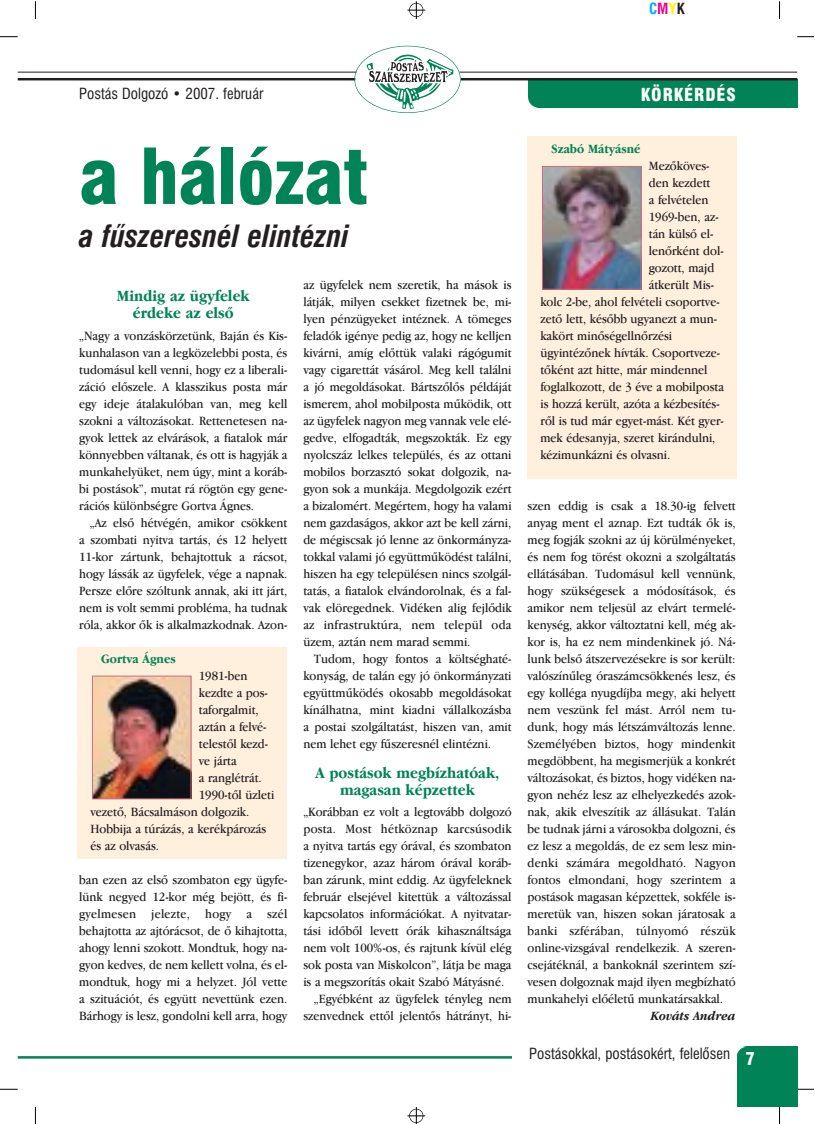
<style>
.page{position:relative;width:815px;height:1124px;background:#fff}
.page>*{position:absolute;margin:0;border:0;box-sizing:border-box;transform-origin:0 0}
.t1{font:75px "Hu Swis 721 Blk Cn BT";color:#008356}
.t2{font:italic 30px "Hu Swis 721 Cn BT Bold";color:#231f20}
.t3{font:17.5px "Hu Swis 721 Blk Cn BT";letter-spacing:.055em;color:#fff}
.t4{font:16.25px/17px "Hu Garmd ITC Bk BT Bold";color:#008356;text-align:center;scale:.9 1}
.t5{font:15px "Hu Swis 721 Cn BT";color:#231f20}
.t6{font:15px "Hu Swis 721 Cn BT Bold";color:#00aeef}
.t7{font:13.12px/17px "Hu Garmd ITC Bk BT";color:#231f20;text-align:justify;scale:.9 1}
.t8{font:13.12px "Hu Garmd ITC Bk BT";letter-spacing:.02em;color:#231f20;scale:.9 1}
.t9{font:13.12px "Hu Garmd ITC Bk BT Bold";color:#008356;scale:.9 1}
.t10{font:italic 13.12px "Hu Garmd ITC Bk BT Bold";color:#231f20;scale:.9 1}
.s1{color:#ec008c}
.s2{color:#fff200}
.s3{color:#231f20}
</style>
<div class="page">
<svg style="left:0;top:36px;width:18px;height:1px"></svg>
<svg style="left:0;top:1089px;width:18px;height:1px"></svg>
<svg style="left:797px;top:36px;width:17px;height:1px"></svg>
<svg style="left:797px;top:1089px;width:17px;height:1px"></svg>
<svg style="left:35px;top:1px;width:1px;height:18px"></svg>
<svg style="left:779px;top:1px;width:1px;height:18px"></svg>
<svg style="left:35px;top:1107px;width:1px;height:17px"></svg>
<svg style="left:779px;top:1107px;width:1px;height:17px"></svg>
<div style="left:528px;top:79px;width:269px;height:29px;background:#008356"></div>
<svg style="left:514px;top:97px;width:24px;height:21px"></svg>
<hr style="left:18px;top:78px;width:779px;height:2px;background:#231f20">
<hr style="left:18px;top:72px;width:779px;height:1px;background:#231f20">
<hr style="left:18px;top:1056px;width:779px;height:2px;background:#008356">
<div style="left:737px;top:1047px;width:60px;height:60px;background:#008356"></div>
<svg style="left:722px;top:1036px;width:25px;height:21px"></svg>
<div style="left:512px;top:1047px;width:225px;height:17px;background:#fff"></div>
<svg style="left:407px;top:1px;width:18px;height:18px"></svg>
<div style="left:409px;top:3px;width:14px;height:14px;border:1px solid #000;border-radius:50%"></div>
<svg style="left:407px;top:1107px;width:18px;height:17px"></svg>
<div style="left:409px;top:1109px;width:14px;height:14px;border:1px solid #000;border-radius:50%"></div>
<div style="left:355px;top:47px;width:106px;height:66px;background:#fff;border-radius:50%"></div>
<div style="left:354px;top:46px;width:107px;height:67px;border:1px solid #008356;border-radius:50%"></div>
<svg style="left:367px;top:55px;width:86px;height:54px"></svg>
<div style="left:78px;top:647px;width:209px;height:211px;background:#ffefdd"></div>
<img style="left:94px;top:678px;width:95px;height:119px">
<div style="left:92px;top:676px;width:99px;height:123px;border:1px solid #c96f81"></div>
<div style="left:528px;top:136px;width:209px;height:342px;background:#ffefdd"></div>
<img style="left:544px;top:168px;width:95px;height:119px">
<div style="left:542px;top:166px;width:99px;height:123px;border:1px solid #c96f81"></div>
<p class="t6" style="left:649px;top:2px;width:37px">C<span class="s1">M</span><span class="s2">Y</span><span class="s3">K</span></p>
<p class="t5" style="left:79px;top:87px;width:186px">Postás Dolgozó • 2007. február</p>
<h3 class="t3" style="left:641px;top:88px;width:96px">KÖRKÉRDÉS</h3>
<h1 class="t1" style="left:79px;top:147px;width:290px">a hálózat</h1>
<h2 class="t2" style="left:79px;top:225px;width:271px">a fûszeresnél elintézni</h2>
<p class="t4" style="left:117px;top:289px;width:149px">Mindig az ügyfelek érdeke az elsõ</p>
<p class="t7" style="left:79px;top:328px;width:233px">„Nagy a vonzáskörzetünk, Baján és Kis&shy;kunhalason van a legközelebbi posta, és tudomásul kell venni, hogy ez a liberali&shy;záció elõszele. A klasszikus posta már egy ideje átalakulóban van, meg kell szokni a változásokat. Rettenetesen na&shy;gyok lettek az elvárások, a fiatalok már könnyebben váltanak, és ott is hagyják a munkahelyüket, nem úgy, mint a koráb&shy;bi postások”, mutat rá rögtön egy gene&shy;rációs különbségre Gortva Ágnes.</p>
<p class="t7" style="left:79px;top:515px;width:233px;text-indent:11px">„Az elsõ hétvégén, amikor csökkent a szombati nyitva tartás, és 12 helyett 11-kor zártunk, behajtottuk a rácsot, hogy lássák az ügyfelek, vége a napnak.<br>Persze elõre szóltunk annak, aki itt járt, nem is volt semmi probléma, ha tudnak róla, akkor õk is alkalmazkodnak. Azon-</p>
<p class="t9" style="left:101px;top:654px;width:85px">Gortva Ágnes</p>
<p class="t7" style="left:199px;top:668px;width:56px">1981-ben</p>
<p class="t7" style="left:199px;top:685px;width:78px">kezdte a pos-</p>
<p class="t7" style="left:199px;top:702px;width:68px">taforgalmit,</p>
<p class="t7" style="left:199px;top:719px;width:77px">aztán a felvé-</p>
<p class="t7" style="left:199px;top:736px;width:79px">telestõl kezd-</p>
<p class="t7" style="left:199px;top:753px;width:44px">ve járta</p>
<p class="t7" style="left:199px;top:770px;width:71px">a ranglétrát.</p>
<p class="t7" style="left:199px;top:787px;width:85px">1990-tõl üzleti</p>
<p class="t7" style="left:90px;top:804px;width:178px">vezetõ, Bácsalmáson dolgozik.</p>
<p class="t7" style="left:90px;top:821px;width:197px">Hobbija a túrázás, a kerékpározás</p>
<p class="t7" style="left:90px;top:838px;width:78px">és az olvasás.</p>
<p class="t7" style="left:79px;top:872px;width:233px">ban ezen az elsõ szombaton egy ügyfe&shy;lünk negyed 12-kor még bejött, és fi&shy;gyelmesen jelezte, hogy a szél behajtotta az ajtórácsot, de õ kihajtotta, ahogy lenni szokott. Mondtuk, hogy na&shy;gyon kedves, de nem kellett volna, és el&shy;mondtuk, hogy mi a helyzet. Jól vette a szituációt, és együtt nevettünk ezen.<br>Bárhogy is lesz, gondolni kell arra, hogy</p>
<p class="t7" style="left:303px;top:277px;width:233px">az ügyfelek nem szeretik, ha mások is látják, milyen csekket fizetnek be, mi&shy;lyen pénzügyeket intéznek. A tömeges feladók igénye pedig az, hogy ne kelljen kivárni, amíg elõttük valaki rágógumit vagy cigarettát vásárol. Meg kell találni a jó megoldásokat. Bártszõlõs példáját ismerem, ahol mobilposta mûködik, ott az ügyfelek nagyon meg vannak vele elé&shy;gedve, elfogadták, megszokták. Ez egy nyolcszáz lelkes település, és az ottani mobilos borzasztó sokat dolgozik, na&shy;gyon sok a munkája. Megdolgozik ezért a bizalomért. Megértem, hogy ha valami nem gazdaságos, akkor azt be kell zárni, de mégiscsak jó lenne az önkormányza&shy;tokkal valami jó együttmûködést találni, hiszen ha egy településen nincs szolgál&shy;tatás, a fiatalok elvándorolnak, és a fal&shy;vak elöregednek. Vidéken alig fejlõdik az infrastruktúra, nem települ oda üzem, aztán nem marad semmi.</p>
<p class="t7" style="left:303px;top:651px;width:233px;text-indent:11px">Tudom, hogy fontos a költséghaté&shy;konyság, de talán egy jó önkormányzati együttmûködés okosabb megoldásokat kínálhatna, mint kiadni vállalkozásba a postai szolgáltatást, hiszen van, amit nem lehet egy fûszeresnél elintézni.</p>
<p class="t4" style="left:315px;top:765px;width:206px">A postások megbízhatóak, magasan képzettek</p>
<p class="t7" style="left:303px;top:804px;width:233px">„Korábban ez volt a legtovább dolgozó</p>
<p class="t8" style="left:303px;top:824px;width:233px">posta. Most hétköznap karcsúsodik</p>
<p class="t7" style="left:303px;top:838px;width:233px">a nyitva tartás egy órával, és szombaton</p>
<p class="t7" style="left:303px;top:855px;width:233px">tizenegykor, azaz három órával koráb-</p>
<p class="t7" style="left:303px;top:872px;width:233px">ban zárunk, mint eddig. Az ügyfeleknek</p>
<p class="t7" style="left:303px;top:889px;width:233px">február elsejével kitettük a változással</p>
<p class="t7" style="left:303px;top:906px;width:233px">kapcsolatos információkat. A nyitvatar-</p>
<p class="t7" style="left:303px;top:923px;width:233px">tási idõbõl levett órák kihasználtsága</p>
<p class="t7" style="left:303px;top:940px;width:233px">nem volt 100%-os, és rajtunk kívül elég</p>
<p class="t7" style="left:303px;top:957px;width:233px">sok posta van Miskolcon”, látja be maga</p>
<p class="t7" style="left:303px;top:974px;width:225px">is a megszorítás okait Szabó Mátyásné.</p>
<p class="t7" style="left:314px;top:991px;width:221px">„Egyébként az ügyfelek tényleg nem</p>
<p class="t7" style="left:303px;top:1008px;width:233px">szenvednek ettõl jelentõs hátrányt, hi-</p>
<p class="t9" style="left:551px;top:144px;width:101px">Szabó Mátyásné</p>
<p class="t7" style="left:649px;top:158px;width:69px">Mezõköves-</p>
<p class="t7" style="left:649px;top:175px;width:70px">den kezdett</p>
<p class="t7" style="left:649px;top:192px;width:68px">a felvételen</p>
<p class="t7" style="left:649px;top:209px;width:79px">1969-ben, az-</p>
<p class="t7" style="left:649px;top:226px;width:73px">tán külsõ el-</p>
<p class="t7" style="left:649px;top:243px;width:85px">lenõrként dol-</p>
<p class="t7" style="left:649px;top:260px;width:74px">gozott, majd</p>
<p class="t7" style="left:649px;top:277px;width:74px">átkerült Mis-</p>
<p class="t7" style="left:540px;top:294px;width:201px">kolc 2-be, ahol felvételi csoportve-</p>
<p class="t7" style="left:540px;top:311px;width:198px">zetõ lett, késõbb ugyanezt a mun-</p>
<p class="t7" style="left:540px;top:328px;width:148px">kakört minõségellnõrzési</p>
<p class="t7" style="left:540px;top:345px;width:201px">ügyintézõnek hívták. Csoportveze-</p>
<p class="t7" style="left:540px;top:362px;width:187px">tõként azt hitte, már mindennel</p>
<p class="t7" style="left:540px;top:379px;width:206px">foglalkozott, de 3 éve a mobilposta</p>
<p class="t7" style="left:540px;top:396px;width:201px">is hozzá került, azóta a kézbesítés-</p>
<p class="t7" style="left:540px;top:413px;width:205px">rõl is tud már egyet-mást. Két gyer-</p>
<p class="t7" style="left:540px;top:430px;width:196px">mek édesanyja, szeret kirándulni,</p>
<p class="t7" style="left:540px;top:447px;width:146px">kézimunkázni és olvasni.</p>
<p class="t7" style="left:528px;top:498px;width:233px">szen eddig is csak a 18.30-ig felvett anyag ment el aznap. Ezt tudták õk is, meg fogják szokni az új körülményeket, és nem fog törést okozni a szolgáltatás ellátásában. Tudomásul kell vennünk, hogy szükségesek a módosítások, és amikor nem teljesül az elvárt termelé&shy;kenység, akkor változtatni kell, még ak&shy;kor is, ha ez nem mindenkinek jó. Ná&shy;lunk belsõ átszervezésekre is sor került: valószínûleg óraszámcsökkenés lesz, és egy kolléga nyugdíjba megy, aki helyett nem veszünk fel mást. Arról nem tu&shy;dunk, hogy más létszámváltozás lenne.<br>Személyében biztos, hogy mindenkit megdöbbent, ha megismerjük a konkrét változásokat, és biztos, hogy vidéken na&shy;gyon nehéz lesz az elhelyezkedés azok&shy;nak, akik elveszítik az állásukat. Talán be tudnak járni a városokba dolgozni, és ez lesz a megoldás, de ez sem lesz min&shy;denki számára megoldható. Nagyon fontos elmondani, hogy szerintem a postások magasan képzettek, sokféle is&shy;meretük van, hiszen sokan járatosak a banki szférában, túlnyomó részük online-vizsgával rendelkezik. A szeren&shy;csejátéknál, a bankoknál szerintem szí&shy;vesen dolgoznak majd ilyen megbízható munkahelyi elõéletû munkatársakkal.</p>
<p class="t10" style="left:651px;top:1011px;width:96px">Kováts Andrea</p>
<p class="t5" style="left:529px;top:1048px;width:202px">Postásokkal, postásokért, felelõsen</p>
<h3 class="t3" style="left:745px;top:1051px;width:11px">7</h3>
</div>
